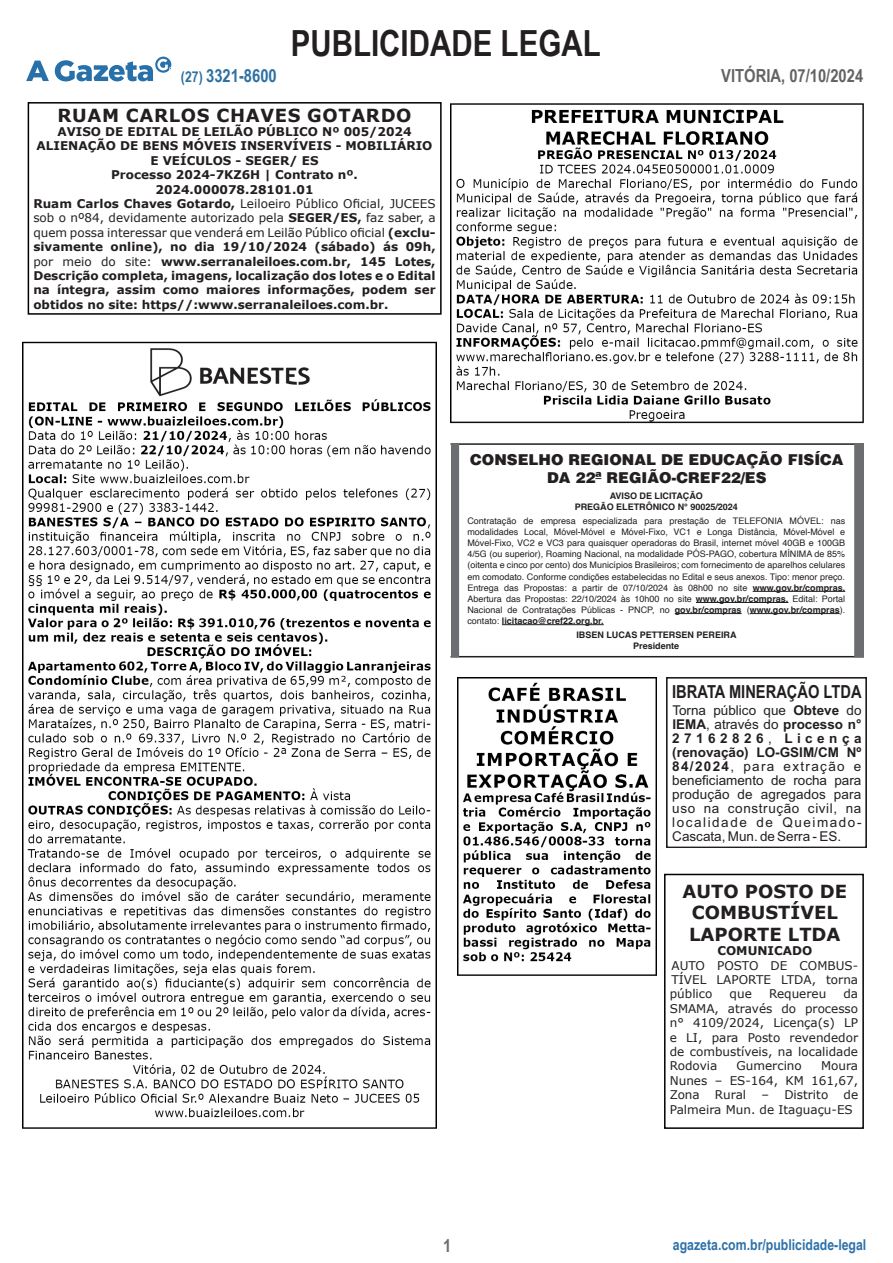
<style>
.page{position:relative;width:893px;height:1263px;background:#fff}
.page>*{position:absolute;margin:0;border:0;box-sizing:border-box;transform-origin:0 0}
.t1{font:700 36px "Arial Narrow";color:#231f20}
.Parágrafo_padrão_PL{font:700 18px/21.6px "Verdana";color:#231f20;text-align:center}
.Parágrafo_padrão_PL-2{font:700 18px "Verdana";letter-spacing:.035em;color:#231f20}
.t2{font:700 18px "Arial";color:#231f20;scale:.82 1}
.t3{font:700 18px "Arial Narrow";color:#636366}
.t4{font:700 18px "Arial Narrow";color:#2b71a1}
.t5{font:700 18px "Arial Narrow";color:#6c6d70}
.t6{font:900 15px/18px "Helvetica";color:#231f20;text-align:center}
.t7{font:700 15px "Arial Narrow";color:#2d72ab}
.t8{font:13.5px/14.1px "Arial";letter-spacing:.045em;color:#231f20;text-align:justify}
.Parágrafo_padrão_PL-3{font:700 12px/14.4px "Verdana";color:#231f20;text-align:center}
.Parágrafo_padrão_PL-4{font:12px/14.4px "Verdana";color:#231f20;text-align:justify}
.t9{font:9px/11.1px "Helvetica";color:#231f20;text-align:justify}
.t10{font:700 9px/11.1px "Helvetica";color:#231f20;text-align:center}
.s1{font-size:15px}
.s2{font-weight:400}
.s3{font-weight:700}
</style>
<div class="page">
<svg style="left:26px;top:57px;width:145px;height:24px"></svg>
<div style="left:28px;top:102px;width:414px;height:213px;border:2px solid #000"></div>
<img style="left:451px;top:103px;width:412px;height:320px">
<svg style="left:666px;top:677px;width:200px;height:171px"></svg>
<hr style="left:753px;top:591px;width:92px;height:1px;background:#231f20">
<hr style="left:696px;top:602px;width:92px;height:1px;background:#231f20">
<hr style="left:675px;top:613px;width:67px;height:1px;background:#231f20">
<hr style="left:750px;top:613px;width:90px;height:1px;background:#231f20">
<hr style="left:502px;top:624px;width:102px;height:1px;background:#231f20">
<div style="left:451px;top:443px;width:413px;height:214px;border:2px solid #231f20"></div>
<div style="left:855px;top:444px;width:8px;height:213px;background:#6c6d70"></div>
<div style="left:854px;top:443px;width:10px;height:214px;border:1px solid #6c6d70"></div>
<div style="left:451px;top:444px;width:7px;height:213px;background:#6c6d70"></div>
<div style="left:451px;top:443px;width:8px;height:214px;border:1px solid #6c6d70"></div>
<img style="left:23px;top:341px;width:414px;height:788px">
<div style="left:664px;top:874px;width:200px;height:255px;border:2px solid #000"></div>
<img style="left:457px;top:677px;width:200px;height:298px">
<h1 class="t1" style="left:291px;top:16px;width:311px">PUBLICIDADE LEGAL</h1>
<h2 class="t4" style="left:181px;top:62px;width:97px"><span class="s1">(27)</span> 3321-8600</h2>
<h2 class="t3" style="left:721px;top:62px;width:143px">VITÓRIA, 07/10/2024</h2>
<p class="Parágrafo_padrão_PL-2" style="left:57px;top:102px;width:356px">RUAM CARLOS CHAVES GOTARDO</p>
<p class="Parágrafo_padrão_PL-3" style="left:57px;top:124px;width:356px">AVISO DE EDITAL DE LEILÃO PÚBLICO Nº 005/2024</p>
<p class="Parágrafo_padrão_PL-3" style="left:37px;top:139px;width:397px">ALIENAÇÃO DE BENS MÓVEIS INSERVÍVEIS - MOBILIÁRIO<br>E VEÍCULOS - SEGER/ ES</p>
<p class="Parágrafo_padrão_PL-3" style="left:111px;top:167px;width:248px">Processo 2024-7KZ6H | Contrato nº.<br>2024.000078.28101.01</p>
<p class="Parágrafo_padrão_PL-3" style="left:33px;top:196px;width:404px;text-align:justify">Ruam Carlos Chaves Gotardo, <span class="s2">Leiloeiro Público Oficial, JUCEES sob o nº84, devidamente autorizado pela</span> SEGER/ES, <span class="s2">faz saber, a quem possa interessar que venderá em Leilão Público oficial</span> (exclu&shy;sivamente online), no dia 19/10/2024 (sábado) ás 09h, <span class="s2">por meio do site:</span> www.serranaleiloes.com.br, 145 Lotes, Descrição completa, imagens, localização dos lotes e o Edital na íntegra, assim como maiores informações, podem ser obtidos no site: https//:www.serranaleiloes.com.br.</p>
<p class="t6" style="left:470px;top:450px;width:375px">CONSELHO REGIONAL DE EDUCAÇÃO FISÍCA<br>DA 22ª REGIÃO-CREF22/ES</p>
<p class="t10" style="left:575px;top:491px;width:165px">AVISO DE LICITAÇÃO<br>PREGÃO ELETRÔNICO N° 90025/2024</p>
<p class="t9" style="left:467px;top:516px;width:379px">Contratação de empresa especializada para prestação de TELEFONIA MÓVEL: nas modalidades Local, Móvel-Móvel e Móvel-Fixo, VC1 e Longa Distância, Móvel-Móvel e Móvel-Fixo, VC2 e VC3 para quaisquer operadoras do Brasil, internet móvel 40GB e 100GB 4/5G (ou superior), Roaming Nacional, na modalidade PÓS-PAGO, cobertura MÍNIMA de 85% (oitenta e cinco por cento) dos Municípios Brasileiros; com fornecimento de aparelhos celulares em comodato. Conforme condições estabelecidas no Edital e seus anexos. Tipo: menor preço.<br>Entrega das Propostas: a partir de 07/10/2024 às 08h00 no site <span class="s3">www.gov.br/compras.<br></span>Abertura das Propostas: 22/10/2024 às 10h00 no site <span class="s3">www.gov.br/compras.</span> Edital: Portal Nacional de Contratações Públicas - PNCP, no <span class="s3">gov.br/compras</span> (<span class="s3">www.gov.br/compras</span>). contato: <span class="s3">licitacao@cref22.org.br.</span></p>
<p class="t10" style="left:576px;top:630px;width:162px">IBSEN LUCAS PETTERSEN PEREIRA<br>Presidente</p>
<p class="t2" style="left:672px;top:679px;width:232px">IBRATA MINERAÇÃO LTDA</p>
<p class="t8" style="left:672px;top:703px;width:191px">Torna público que <span class="s3">Obteve</span> do <span class="s3">IEMA</span>, através do <span class="s3">processo n° 27162826</span>, <span class="s3">Licença (renovação) LO-GSIM/CM Nº 84/2024</span>, para extração e beneficiamento de rocha para produção de agregados para uso na construção civil, na localidade de Queimado-Cascata, Mun. de Serra - ES.</p>
<p class="Parágrafo_padrão_PL" style="left:682px;top:880px;width:166px">AUTO POSTO DE<br>COMBUSTÍVEL<br>LAPORTE LTDA</p>
<p class="Parágrafo_padrão_PL-3" style="left:717px;top:943px;width:96px">COMUNICADO</p>
<p class="Parágrafo_padrão_PL-4" style="left:670px;top:958px;width:190px">AUTO POSTO DE COMBUS-TÍVEL LAPORTE LTDA, torna público</p>
<p class="Parágrafo_padrão_PL-4" style="left:670px;top:987px;width:190px;text-indent:174px">da SMAMA, através do processo n° 4109/2024, Licença(s) LP e LI, para Posto revendedor de combustíveis, na localidade Rodovia</p>
<p class="Parágrafo_padrão_PL-4" style="left:730px;top:987px;width:24px">que</p>
<p class="Parágrafo_padrão_PL-4" style="left:769px;top:987px;width:59px">Requereu</p>
<p class="Parágrafo_padrão_PL-4" style="left:737px;top:1059px;width:67px">Gumercino</p>
<p class="Parágrafo_padrão_PL-4" style="left:670px;top:1059px;width:190px;text-indent:151px">Moura Nunes – ES-164, KM 161,67, Zona</p>
<p class="Parágrafo_padrão_PL-4" style="left:670px;top:1087px;width:190px;text-indent:174px">de<br>Palmeira Mun. de Itaguaçu-ES</p>
<p class="Parágrafo_padrão_PL-4" style="left:715px;top:1087px;width:33px">Rural</p>
<p class="Parágrafo_padrão_PL-4" style="left:761px;top:1087px;width:68px">– Distrito</p>
<h2 class="t5" style="left:443px;top:1232px;width:10px">1</h2>
<h3 class="t7" style="left:673px;top:1234px;width:195px">agazeta.com.br/publicidade-legal</h3>
</div>
